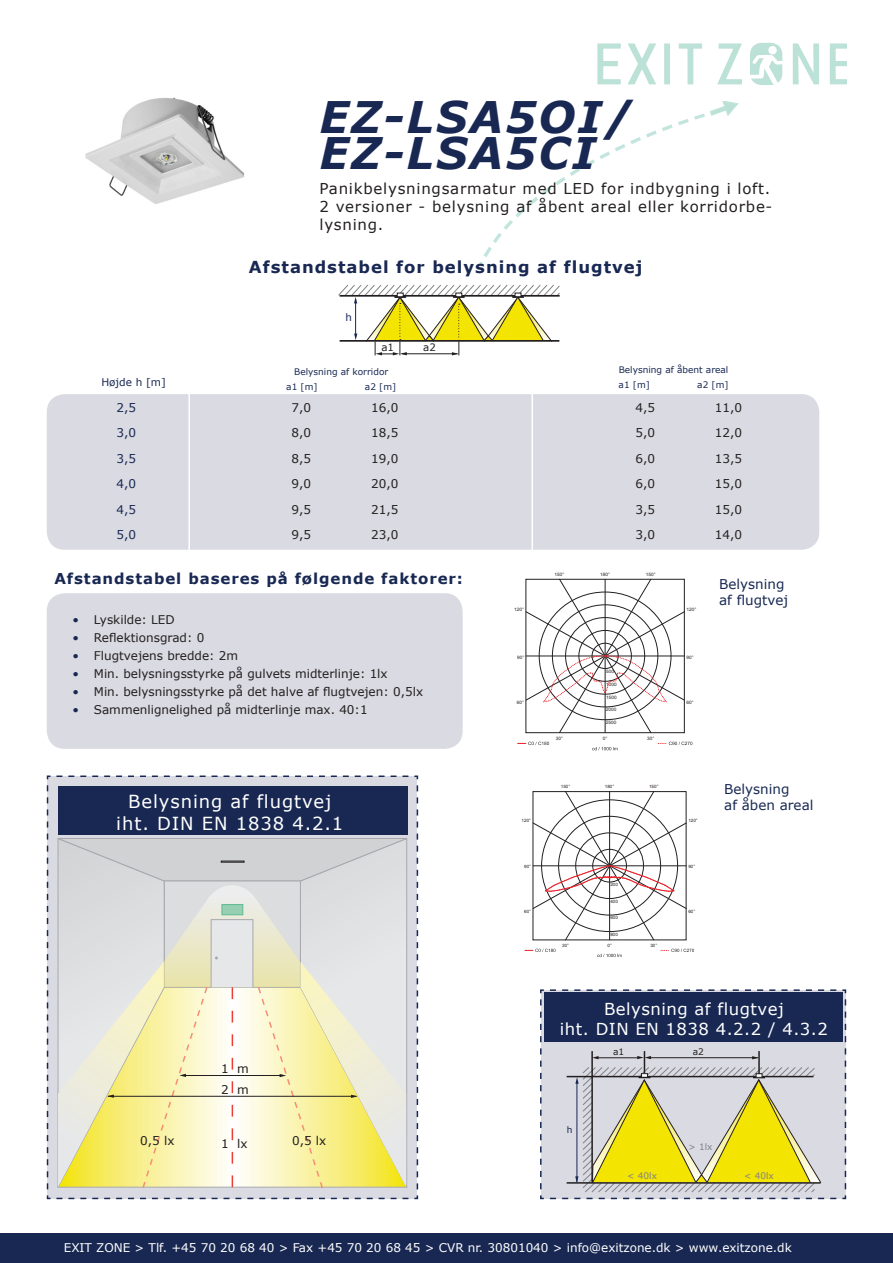
<style>
.page{position:relative;width:893px;height:1263px;background:#fff}
.page>*{position:absolute;margin:0;border:0;box-sizing:border-box;transform-origin:0 0}
.t1{font:italic 700 43.5px "Verdana";letter-spacing:.05em;color:#182853}
.t2{font:18px "Verdana";letter-spacing:.05em;color:#fff}
.t3{font:16.5px "Verdana";letter-spacing:.03em;color:#fff}
.t4{font:700 16.5px "Verdana";letter-spacing:.06em;color:#182853}
.t5{font:15px/18px "Verdana";letter-spacing:.05em;color:#231f20}
.t6{font:700 15px "Verdana";letter-spacing:.06em;color:#182853}
.t7{font:13.5px "Verdana";color:#182853}
.t8{font:12px "Verdana";color:#231f20}
.t9{font:12px "Verdana";color:#fff}
.t10{font:12px "Verdana";color:#182853}
.t11{font:10.5px "Verdana";color:#182853}
.t12{font:10.2px "Verdana";color:#231f20}
.t13{font:10.2px "Verdana";color:#182853}
.t14{font:9px "Verdana";color:#182853}
.t15{font:9px "Verdana";color:#808285}
.t16{font:9px "Verdana";color:#231f20}
.t17{font:4.65px "Arial";color:#231f20}
.t18{font:4.5px "Arial";color:#231f20}
.s1{color:#182853}
</style>
<div class="page">
<div style="left:0;top:1233px;width:893px;height:30px;background:#182853"></div>
<svg style="left:597px;top:43px;width:24px;height:41px"></svg>
<svg style="left:628px;top:43px;width:28px;height:41px"></svg>
<div style="left:664px;top:43px;width:6px;height:41px;background:#bce1d6"></div>
<svg style="left:679px;top:43px;width:23px;height:41px"></svg>
<svg style="left:717px;top:43px;width:25px;height:41px"></svg>
<svg style="left:793px;top:43px;width:26px;height:41px"></svg>
<svg style="left:830px;top:43px;width:17px;height:41px"></svg>
<svg style="left:750px;top:43px;width:32px;height:42px"></svg>
<svg style="left:479px;top:113px;width:226px;height:151px"></svg>
<svg style="left:710px;top:101px;width:29px;height:15px"></svg>
<img style="left:85px;top:97px;width:160px;height:107px">
<div style="left:47px;top:394px;width:772px;height:156px;background:#dadae2;border-radius:18px"></div>
<hr style="left:188px;top:383px;width:2px;height:172px;background:#fff">
<hr style="left:531px;top:386px;width:2px;height:172px;background:#fff">
<div style="left:47px;top:593px;width:416px;height:156px;background:#dadae2;border-radius:18px"></div>
<svg style="left:46px;top:775px;width:373px;height:425px;background:#cecfd9"></svg>
<div style="left:58px;top:786px;width:349px;height:49px;background:#182853"></div>
<svg style="left:540px;top:989px;width:307px;height:211px;background:#cecfd9"></svg>
<div style="left:544px;top:992px;width:299px;height:50px;background:#182853"></div>
<svg style="left:550px;top:1051px;width:289px;height:148px;background:#d4d09d"></svg>
<svg style="left:57px;top:837px;width:354px;height:353px;background:#e8e5c8"></svg>
<svg style="left:338px;top:285px;width:222px;height:70px"></svg>
<svg style="left:592px;top:747px;width:26px;height:3px"></svg>
<svg style="left:518px;top:742px;width:31px;height:3px"></svg>
<svg style="left:658px;top:742px;width:34px;height:3px"></svg>
<svg style="left:526px;top:579px;width:159px;height:154px"></svg>
<svg style="left:597px;top:954px;width:25px;height:3px"></svg>
<svg style="left:533px;top:791px;width:154px;height:149px"></svg>
<svg style="left:525px;top:949px;width:30px;height:3px"></svg>
<svg style="left:661px;top:949px;width:33px;height:3px"></svg>
<p class="t1" style="left:319px;top:87px;width:316px">EZ-LSA5OI/</p>
<p class="t1" style="left:319px;top:123px;width:278px">EZ-LSA5CI</p>
<p class="t5" style="left:319px;top:180px;width:452px">Panikbelysningsarmatur med LED for indbygning i loft.</p>
<p class="t5" style="left:319px;top:198px;width:454px">2 versioner - belysning af åbent areal eller korridorbe&shy;lysning.</p>
<p class="t4" style="left:249px;top:255px;width:395px">Afstandstabel for belysning af flugtvej</p>
<p class="t13" style="left:346px;top:311px;width:8px">h</p>
<p class="t12" style="left:381px;top:340px;width:14px">a1</p>
<p class="t12" style="left:423px;top:340px;width:14px">a2</p>
<p class="t14" style="left:619px;top:364px;width:111px">Belysning af åbent areal</p>
<p class="t14" style="left:294px;top:366px;width:96px">Belysning af korridor</p>
<p class="t14" style="left:286px;top:381px;width:33px">a1 [m]</p>
<p class="t14" style="left:365px;top:381px;width:33px">a2 [m]</p>
<p class="t11" style="left:101px;top:375px;width:66px">Højde h [m]</p>
<p class="t14" style="left:619px;top:379px;width:33px">a1 [m]</p>
<p class="t14" style="left:697px;top:379px;width:33px">a2 [m]</p>
<p class="t10" style="left:116px;top:399px;width:21px">2,5</p>
<p class="t10" style="left:116px;top:425px;width:21px">3,0</p>
<p class="t10" style="left:116px;top:450px;width:21px">3,5</p>
<p class="t10" style="left:116px;top:476px;width:21px">4,0</p>
<p class="t10" style="left:116px;top:501px;width:21px">4,5</p>
<p class="t10" style="left:116px;top:527px;width:21px">5,0</p>
<p class="t8" style="left:291px;top:399px;width:21px">7,0</p>
<p class="t8" style="left:291px;top:425px;width:21px">8,0</p>
<p class="t8" style="left:291px;top:450px;width:21px">8,5</p>
<p class="t8" style="left:291px;top:476px;width:21px">9,0</p>
<p class="t8" style="left:291px;top:501px;width:21px">9,5</p>
<p class="t8" style="left:291px;top:527px;width:21px">9,5</p>
<p class="t8" style="left:371px;top:399px;width:29px">16,0</p>
<p class="t8" style="left:371px;top:425px;width:29px">18,5</p>
<p class="t8" style="left:371px;top:450px;width:29px">19,0</p>
<p class="t8" style="left:371px;top:476px;width:29px">20,0</p>
<p class="t8" style="left:371px;top:501px;width:29px">21,5</p>
<p class="t8" style="left:371px;top:527px;width:29px">23,0</p>
<p class="t6" style="left:54px;top:568px;width:410px">Afstandstabel baseres på følgende faktorer:</p>
<p class="t8" style="left:73px;top:612px;width:104px"><span class="s1">•</span> Lyskilde: LED</p>
<p class="t8" style="left:73px;top:630px;width:133px"><span class="s1">•</span> Reflektionsgrad: 0</p>
<p class="t8" style="left:73px;top:648px;width:167px"><span class="s1">•</span> Flugtvejens bredde: 2m</p>
<p class="t8" style="left:73px;top:666px;width:317px"><span class="s1">•</span> Min. belysningsstyrke på gulvets midterlinje: 1lx</p>
<p class="t8" style="left:73px;top:684px;width:352px"><span class="s1">•</span> Min. belysningsstyrke på det halve af flugtvejen: 0,5lx</p>
<p class="t8" style="left:73px;top:702px;width:297px"><span class="s1">•</span> Sammenlignelighed på midterlinje max. 40:1</p>
<p class="t2" style="left:128px;top:789px;width:205px">Belysning af flugtvej</p>
<p class="t2" style="left:116px;top:811px;width:229px">iht. DIN EN 1838 4.2.1</p>
<p class="t8" style="left:221px;top:1060px;width:29px">1 m</p>
<p class="t8" style="left:221px;top:1081px;width:29px">2 m</p>
<p class="t8" style="left:140px;top:1133px;width:36px">0,5 lx</p>
<p class="t8" style="left:221px;top:1135px;width:28px">1 lx</p>
<p class="t8" style="left:292px;top:1133px;width:36px">0,5 lx</p>
<p class="t8" style="left:635px;top:399px;width:21px">4,5</p>
<p class="t8" style="left:635px;top:425px;width:21px">5,0</p>
<p class="t8" style="left:635px;top:450px;width:21px">6,0</p>
<p class="t8" style="left:635px;top:476px;width:21px">6,0</p>
<p class="t8" style="left:635px;top:501px;width:21px">3,5</p>
<p class="t8" style="left:635px;top:527px;width:21px">3,0</p>
<p class="t17" style="left:514px;top:606px;width:11px">120°</p>
<p class="t17" style="left:600px;top:571px;width:11px">180°</p>
<p class="t17" style="left:555px;top:571px;width:11px">150°</p>
<p class="t17" style="left:646px;top:571px;width:11px">150°</p>
<p class="t17" style="left:686px;top:606px;width:11px">120°</p>
<p class="t17" style="left:517px;top:654px;width:9px">90°</p>
<p class="t17" style="left:686px;top:654px;width:9px">90°</p>
<p class="t17" style="left:517px;top:700px;width:9px">60°</p>
<p class="t18" style="left:522px;top:817px;width:11px">120°</p>
<p class="t17" style="left:606px;top:668px;width:9px">500</p>
<p class="t17" style="left:606px;top:681px;width:12px">1000</p>
<p class="t17" style="left:606px;top:694px;width:12px">1500</p>
<p class="t17" style="left:606px;top:707px;width:12px">2000</p>
<p class="t17" style="left:606px;top:719px;width:12px">2500</p>
<p class="t17" style="left:556px;top:735px;width:9px">30°</p>
<p class="t17" style="left:603px;top:735px;width:6px">0°</p>
<p class="t17" style="left:647px;top:735px;width:9px">30°</p>
<p class="t18" style="left:605px;top:783px;width:11px">180°</p>
<p class="t18" style="left:561px;top:783px;width:11px">150°</p>
<p class="t18" style="left:649px;top:783px;width:11px">150°</p>
<p class="t17" style="left:686px;top:700px;width:9px">60°</p>
<p class="t18" style="left:688px;top:817px;width:11px">120°</p>
<p class="t18" style="left:524px;top:864px;width:8px">90°</p>
<p class="t18" style="left:688px;top:864px;width:8px">90°</p>
<p class="t18" style="left:524px;top:908px;width:8px">60°</p>
<p class="t18" style="left:610px;top:882px;width:9px">200</p>
<p class="t18" style="left:610px;top:898px;width:9px">400</p>
<p class="t18" style="left:610px;top:915px;width:9px">600</p>
<p class="t18" style="left:610px;top:931px;width:9px">800</p>
<p class="t18" style="left:562px;top:942px;width:8px">30°</p>
<p class="t18" style="left:607px;top:942px;width:6px">0°</p>
<p class="t18" style="left:650px;top:942px;width:8px">30°</p>
<p class="t18" style="left:688px;top:908px;width:8px">60°</p>
<p class="t8" style="left:715px;top:399px;width:29px">11,0</p>
<p class="t8" style="left:715px;top:425px;width:29px">12,0</p>
<p class="t8" style="left:715px;top:450px;width:29px">13,5</p>
<p class="t8" style="left:715px;top:476px;width:29px">15,0</p>
<p class="t8" style="left:715px;top:501px;width:29px">15,0</p>
<p class="t8" style="left:715px;top:527px;width:29px">14,0</p>
<p class="t7" style="left:719px;top:574px;width:67px">Belysning</p>
<p class="t7" style="left:719px;top:591px;width:70px">af flugtvej</p>
<p class="t7" style="left:724px;top:780px;width:67px">Belysning</p>
<p class="t7" style="left:724px;top:796px;width:91px">af åben areal</p>
<p class="t3" style="left:604px;top:998px;width:181px">Belysning af flugtvej</p>
<p class="t3" style="left:560px;top:1017px;width:269px">iht. DIN EN 1838 4.2.2 / 4.3.2</p>
<p class="t16" style="left:613px;top:1045px;width:13px">a1</p>
<p class="t16" style="left:693px;top:1045px;width:13px">a2</p>
<p class="t14" style="left:567px;top:1124px;width:7px">h</p>
<p class="t15" style="left:627px;top:1169px;width:31px">&lt; 40lx</p>
<p class="t15" style="left:688px;top:1141px;width:26px">&gt; 1lx</p>
<p class="t15" style="left:744px;top:1169px;width:31px">&lt; 40lx</p>
<p class="t9" style="left:64px;top:1240px;width:730px">EXIT ZONE &gt; Tlf. +45 70 20 68 40 &gt; Fax +45 70 20 68 45 &gt; CVR nr. 30801040 &gt; info@exitzone.dk &gt; www.exitzone.dk</p>
</div>
